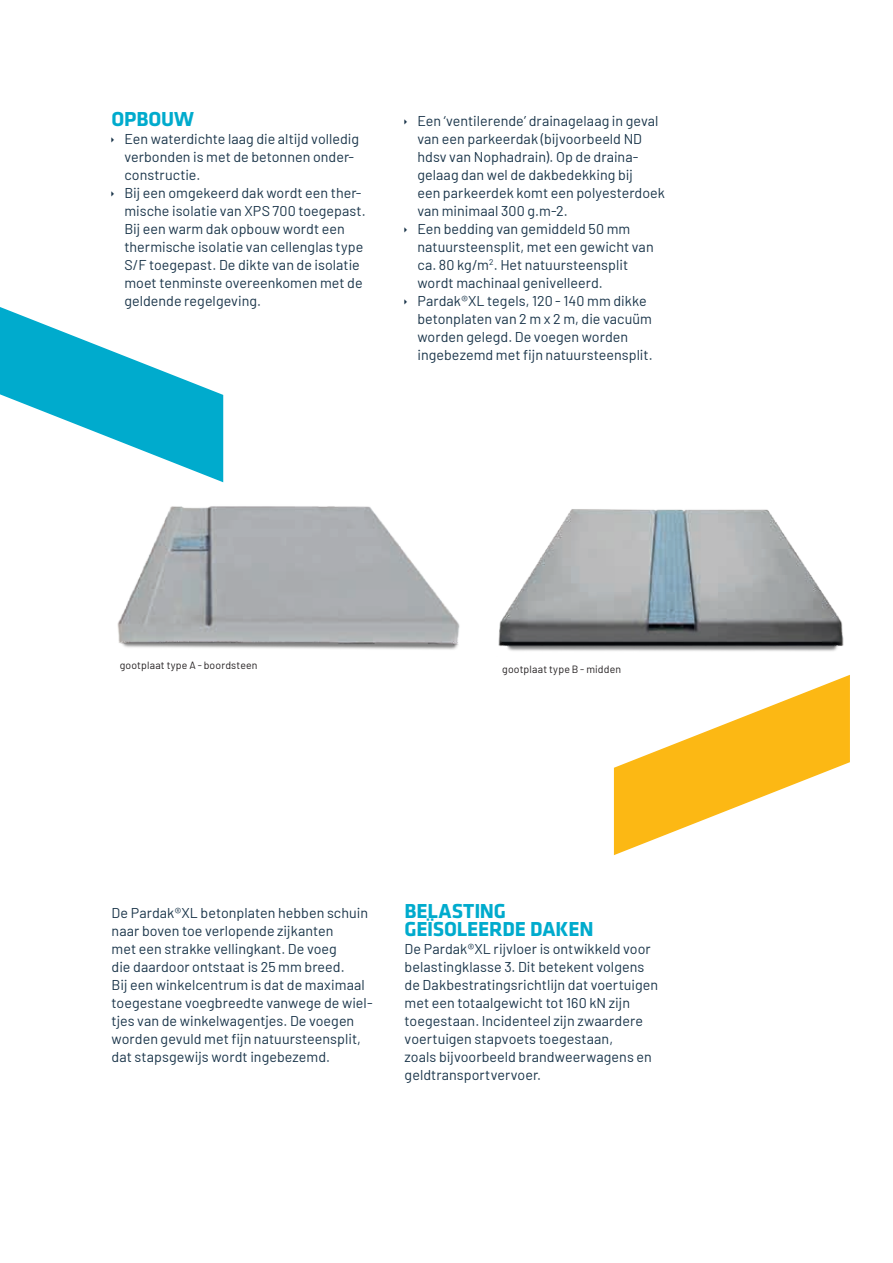
<style>
.page{position:relative;width:893px;height:1263px;background:#fff}
.page>*{position:absolute;margin:0;border:0;box-sizing:border-box;transform-origin:0 0}
.t1{font:700 21px/18px "Klavika";letter-spacing:-.01em;color:#00abcd}
.t2{font:14.25px/18px "Barlow";letter-spacing:.005em;color:#1a354a}
.t3{font:10.5px "Barlow";letter-spacing:.015em;color:#231f20}
</style>
<div class="page">
<svg style="left:0;top:307px;width:223px;height:175px"></svg>
<svg style="left:614px;top:675px;width:236px;height:180px"></svg>
<img style="left:498px;top:509px;width:346px;height:142px">
<img style="left:117px;top:506px;width:343px;height:144px">
<h1 class="t1" style="left:112px;top:110px;width:84px">OPBOUW</h1>
<p class="t2" style="left:124px;top:129px;width:243px">Een waterdichte laag die altijd volledig verbonden is met de betonnen onder&shy;constructie.<br>Bij een omgekeerd dak wordt een ther&shy;mische isolatie van XPS 700 toegepast.<br>Bij een warm dak opbouw wordt een thermische isolatie van cellenglas type S/F toegepast. De dikte van de isolatie moet tenminste overeenkomen met de geldende regelgeving.</p>
<p class="t2" style="left:417px;top:111px;width:249px">Een ‘ventilerende’ drainagelaag in geval van een parkeerdak (bijvoorbeeld ND hdsv van Nophadrain). Op de draina&shy;gelaag dan wel de dakbedekking bij<br>een parkeerdek komt een polyesterdoek van minimaal 300 g.m-2.<br>Een bedding van gemiddeld 50 mm natuursteensplit, met een gewicht van ca. 80 kg/m<sup>2</sup>. Het natuursteensplit wordt machinaal genivelleerd.<br>Pardak®XL tegels, 120 - 140 mm dikke betonplaten van 2 m x 2 m, die vacuüm worden gelegd. De voegen worden ingebezemd met fijn natuursteensplit.</p>
<p class="t3" style="left:120px;top:658px;width:139px">gootplaat type A - boordsteen</p>
<p class="t3" style="left:502px;top:661px;width:120px">gootplaat type B - midden</p>
<p class="t2" style="left:112px;top:903px;width:262px">De Pardak®XL betonplaten hebben schuin naar boven toe verlopende zijkanten<br>met een strakke vellingkant. De voeg<br>die daardoor ontstaat is 25 mm breed.<br>Bij een winkelcentrum is dat de maximaal toegestane voegbreedte vanwege de wiel&shy;tjes van de winkelwagentjes. De voegen worden gevuld met fijn natuursteensplit, dat stapsgewijs wordt ingebezemd.</p>
<h1 class="t1" style="left:405px;top:902px;width:190px">BELASTING<br>GEÏSOLEERDE DAKEN</h1>
<p class="t2" style="left:405px;top:939px;width:255px">De Pardak®XL rijvloer is ontwikkeld voor belastingklasse 3. Dit betekent volgens de Dakbestratingsrichtlijn dat voertuigen met een totaalgewicht tot 160 kN zijn toegestaan. Incidenteel zijn zwaardere voertuigen stapvoets toegestaan,<br>zoals bijvoorbeeld brandweerwagens en geldtransportvervoer.</p>
</div>
